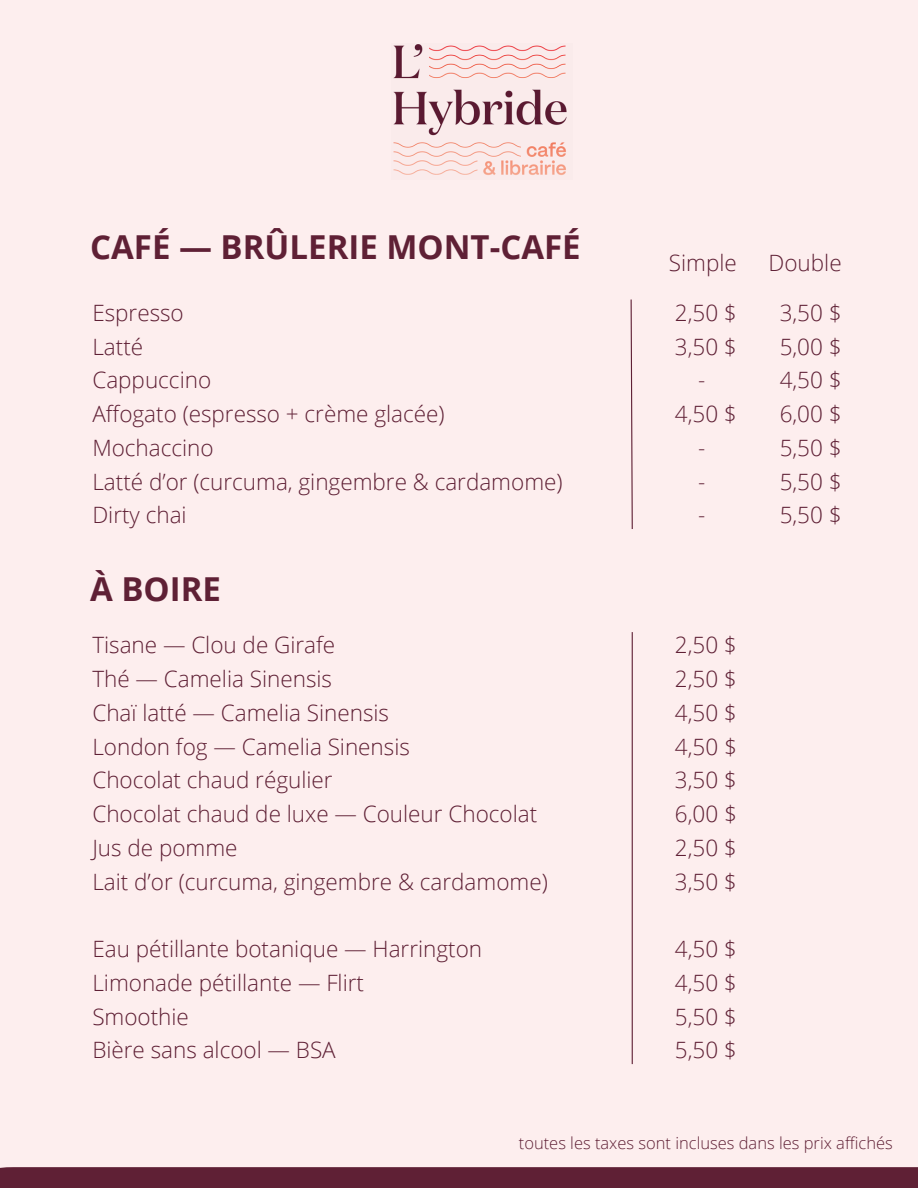
<style>
.page{position:relative;width:918px;height:1188px;background:#fdeeee}
.page>*{position:absolute;margin:0;border:0;box-sizing:border-box;transform-origin:0 0}
.t1{font:700 33px "Open Sans";color:#5f2035}
.t2{font:300 22.5px/33.8px "Open Sans";color:#5f2035}
.t3{font:300 16.5px "Open Sans";color:#5f2035}
</style>
<div class="page">
<svg style="left:630px;top:299px;width:3px;height:230px"></svg>
<div style="left:0;top:1167px;width:918px;height:21px;background:#5f2035"></div>
<img style="left:393px;top:44px;width:174px;height:132px">
<hr style="left:632px;top:632px;width:1px;height:432px;background:#5f2035">
<p class="t1" style="left:90px;top:224px;width:492px">CAFÉ — BRÛLERIE MONT-CAFÉ</p>
<h1 class="t2" style="left:92px;top:295px;width:472px">Espresso<br>Latté<br>Cappuccino<br>Affogato (espresso + crème glacée)<br>Mochaccino<br>Latté d’or (curcuma, gingembre &amp; cardamome)<br>Dirty chai</h1>
<h2 class="t1" style="left:90px;top:566px;width:132px">À BOIRE</h2>
<h2 class="t2" style="left:92px;top:628px;width:457px">Tisane — Clou de Girafe<br>Thé — Camelia Sinensis<br>Chaï latté — Camelia Sinensis<br>London fog — Camelia Sinensis<br>Chocolat chaud régulier<br>Chocolat chaud de luxe — Couleur Chocolat<br>Jus de pomme<br>Lait d’or (curcuma, gingembre &amp; cardamome)</h2>
<h2 class="t2" style="left:92px;top:932px;width:391px">Eau pétillante botanique — Harrington<br>Limonade pétillante — Flirt<br>Smoothie<br>Bière sans alcool — BSA</h2>
<h2 class="t2" style="left:669px;top:245px;width:69px">Simple</h2>
<h2 class="t2" style="left:769px;top:245px;width:75px">Double</h2>
<p class="t2" style="left:780px;top:295px;width:63px;text-align:justify">3,50 $ 5,00 $ 4,50 $ 6,00 $ 5,50 $ 5,50 $ 5,50 $</p>
<h2 class="t2" style="left:675px;top:295px;width:63px;text-align:center">2,50 $<br>3,50 $ -<br>4,50 $ -<br>-<br>-</h2>
<h1 class="t2" style="left:675px;top:628px;width:64px;text-align:justify">2,50 $ 2,50 $ 4,50 $ 4,50 $ 3,50 $ 6,00 $ 2,50 $</h1>
<h2 class="t2" style="left:675px;top:864px;width:63px">3,50 $</h2>
<h2 class="t2" style="left:675px;top:932px;width:63px;text-align:justify">4,50 $ 4,50 $ 5,50 $ 5,50 $</h2>
<h2 class="t3" style="left:519px;top:1131px;width:376px">toutes les taxes sont incluses dans les prix affichés</h2>
</div>
